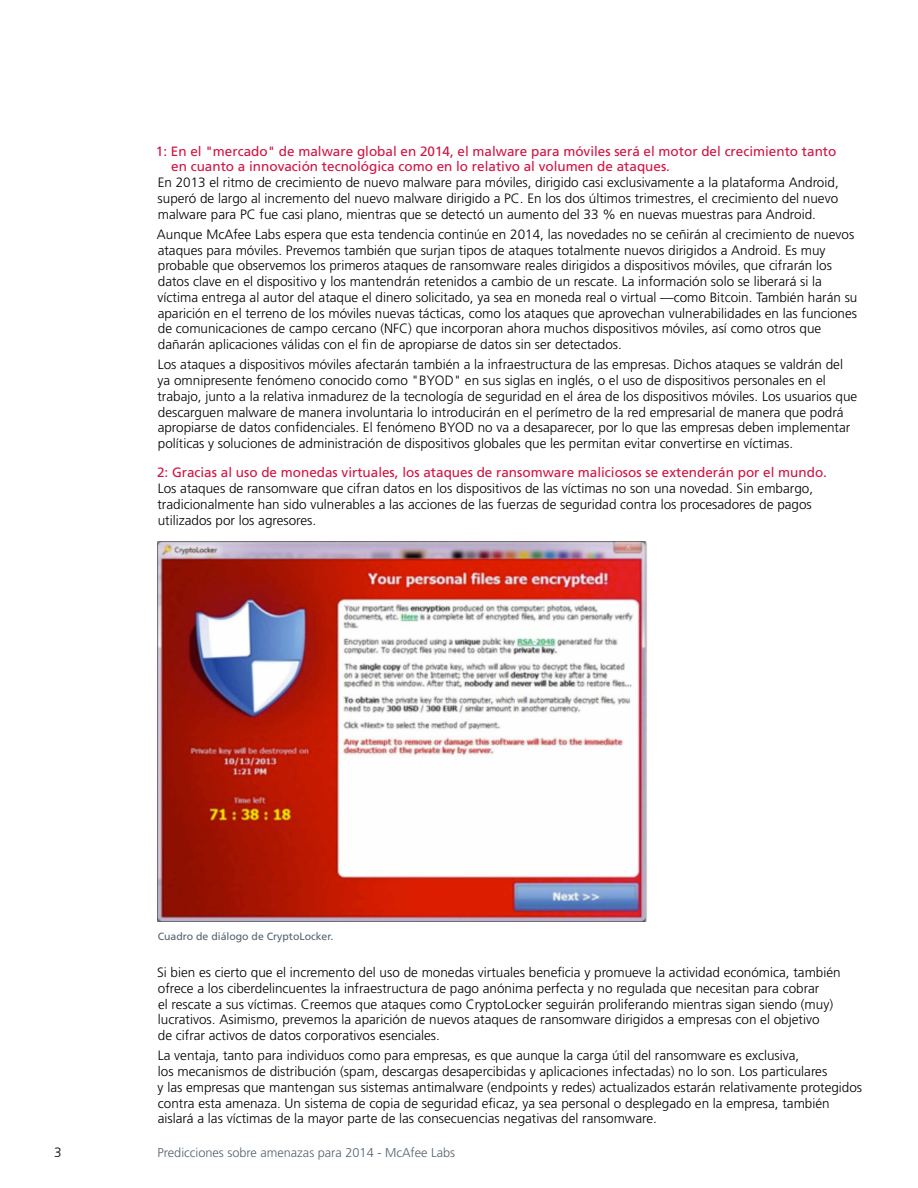
<style>
.page{position:relative;width:918px;height:1188px;background:#fff}
.page>*{position:absolute;margin:0;border:0;box-sizing:border-box;transform-origin:0 0}
.t1{font:300 13.5px/15.8px "Frutiger LT Std";color:#000}
.t2{font:13.5px/15.8px "Frutiger LT Std";color:#d31242}
.t3{font:300 12.75px "Frutiger LT Std";color:#53626f}
.t4{font:10.5px "Frutiger LT Std";color:#53626f}
</style>
<div class="page">
<img style="left:157px;top:541px;width:490px;height:381px">
<p class="t2" style="left:171px;top:143px;width:667px;text-indent:-15px">1: En el "mercado" de malware global en 2014, el malware para móviles será el motor del crecimiento tanto en cuanto a innovación tecnológica como en lo relativo al volumen de ataques.</p>
<p class="t1" style="left:158px;top:175px;width:683px;text-align:justify">En 2013 el ritmo de crecimiento de nuevo malware para móviles, dirigido casi exclusivamente a la plataforma Android, superó de largo al incremento del nuevo malware dirigido a PC. En los dos últimos trimestres, el crecimiento del nuevo malware para PC fue casi plano, mientras que se detectó un aumento del 33 % en nuevas muestras para Android.</p>
<p class="t1" style="left:157px;top:227px;width:702px">Aunque McAfee Labs espera que esta tendencia continúe en 2014, las novedades no se ceñirán al crecimiento de nuevos ataques para móviles. Prevemos también que surjan tipos de ataques totalmente nuevos dirigidos a Android. Es muy probable que observemos los primeros ataques de ransomware reales dirigidos a dispositivos móviles, que cifrarán los datos clave en el dispositivo y los mantendrán retenidos a cambio de un rescate. La información solo se liberará si la víctima entrega al autor del ataque el dinero solicitado, ya sea en moneda real o virtual —como Bitcoin. También harán su aparición en el terreno de los móviles nuevas tácticas, como los ataques que aprovechan vulnerabilidades en las funciones de comunicaciones de campo cercano (NFC) que incorporan ahora muchos dispositivos móviles, así como otros que dañarán aplicaciones válidas con el fin de apropiarse de datos sin ser detectados.</p>
<p class="t1" style="left:157px;top:357px;width:701px">Los ataques a dispositivos móviles afectarán también a la infraestructura de las empresas. Dichos ataques se valdrán del ya omnipresente fenómeno conocido como "BYOD" en sus siglas en inglés, o el uso de dispositivos personales en el trabajo, junto a la relativa inmadurez de la tecnología de seguridad en el área de los dispositivos móviles. Los usuarios que descarguen malware de manera involuntaria lo introducirán en el perímetro de la red empresarial de manera que podrá apropiarse de datos confidenciales. El fenómeno BYOD no va a desaparecer, por lo que las empresas deben implementar políticas y soluciones de administración de dispositivos globales que les permitan evitar convertirse en víctimas.</p>
<p class="t2" style="left:157px;top:465px;width:671px">2: Gracias al uso de monedas virtuales, los ataques de ransomware maliciosos se extenderán por el mundo.</p>
<p class="t1" style="left:157px;top:481px;width:657px;text-align:justify">Los ataques de ransomware que cifran datos en los dispositivos de las víctimas no son una novedad. Sin embargo, tradicionalmente han sido vulnerables a las acciones de las fuerzas de seguridad contra los procesadores de pagos utilizados por los agresores.</p>
<p class="t4" style="left:158px;top:931px;width:177px">Cuadro de diálogo de CryptoLocker.</p>
<p class="t1" style="left:157px;top:965px;width:685px">Si bien es cierto que el incremento del uso de monedas virtuales beneficia y promueve la actividad económica, también ofrece a los ciberdelincuentes la infraestructura de pago anónima perfecta y no regulada que necesitan para cobrar<br>el rescate a sus víctimas. Creemos que ataques como CryptoLocker seguirán proliferando mientras sigan siendo (muy) lucrativos. Asimismo, prevemos la aparición de nuevos ataques de ransomware dirigidos a empresas con el objetivo<br>de cifrar activos de datos corporativos esenciales.</p>
<p class="t1" style="left:158px;top:1048px;width:706px">La ventaja, tanto para individuos como para empresas, es que aunque la carga útil del ransomware es exclusiva,<br>los mecanismos de distribución (spam, descargas desapercibidas y aplicaciones infectadas) no lo son. Los particulares<br>y las empresas que mantengan sus sistemas antimalware (endpoints y redes) actualizados estarán relativamente protegidos contra esta amenaza. Un sistema de copia de seguridad eficaz, ya sea personal o desplegado en la empresa, también aislará a las víctimas de la mayor parte de las consecuencias negativas del ransomware.</p>
<p class="t1" style="left:54px;top:1145px;width:9px">3</p>
<p class="t3" style="left:158px;top:1145px;width:299px">Predicciones sobre amenazas para 2014 - McAfee Labs</p>
</div>
